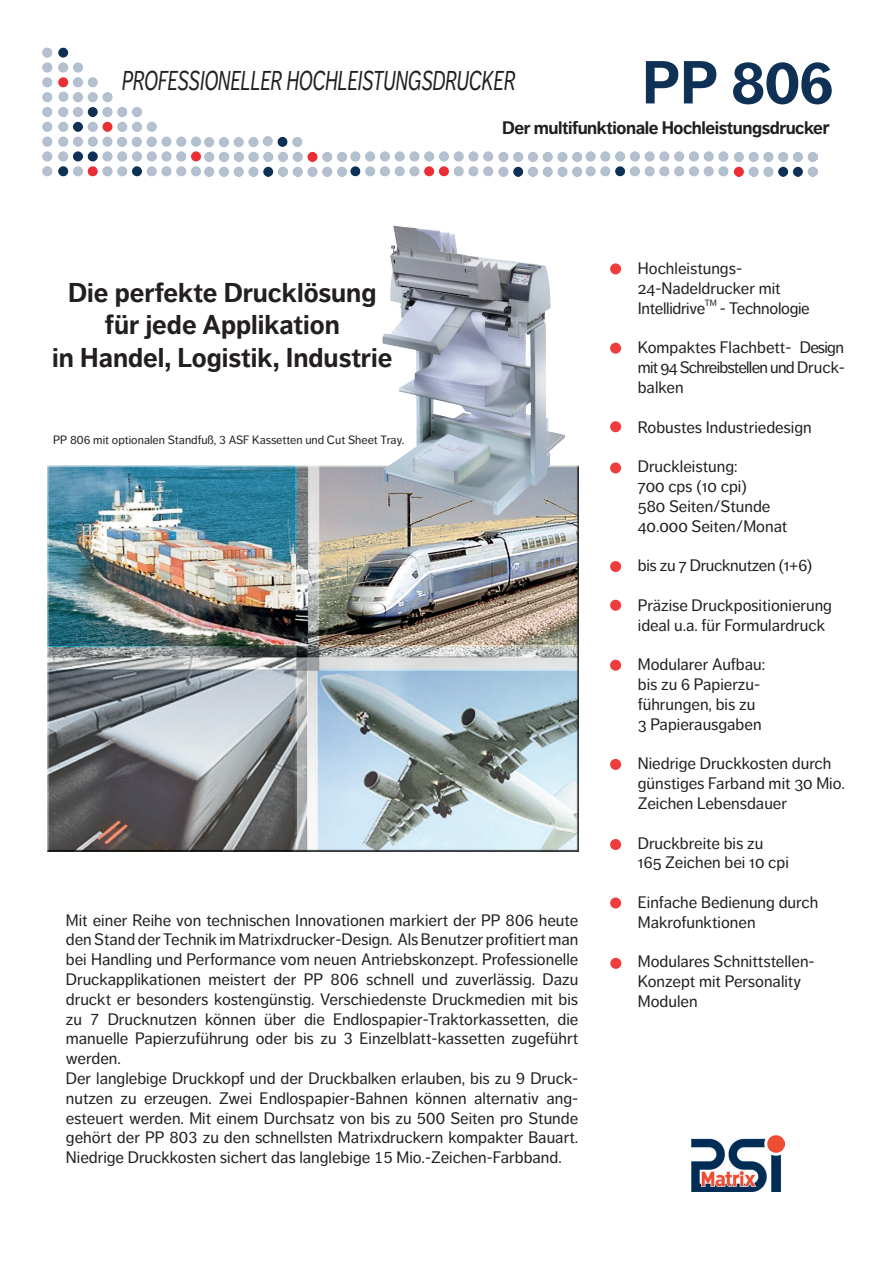
<style>
.page{position:relative;width:893px;height:1263px;background:#fff}
.page>*{position:absolute;margin:0;border:0;box-sizing:border-box;transform-origin:0 0}
.t1{font:700 60px "Dagny Pro";color:#0e3155}
.t2{font:700 27px/32.4px "Dagny Pro";color:#231f20;text-align:center}
.t3{font:italic 27px "Dagny Pro";color:#231f20;scale:.71 1}
.t4{font:700 18px "Dagny Pro";letter-spacing:-.025em;color:#231f20}
.t5{font:16.5px/19.8px "Dagny Pro";color:#231f20}
.t6{font:16.5px "Dagny Pro";letter-spacing:-.02em;color:#231f20}
.t7{font:12px "Dagny Pro";color:#231f20}
.t8{font:9px "Dagny Pro";color:#231f20}
.s1{font-family:"Arial"}
</style>
<div class="page">
<img style="left:48px;top:466px;width:530px;height:386px">
<div style="left:610px;top:660px;width:11px;height:11px;background:#ee3d3c;border-radius:50%"></div>
<div style="left:610px;top:600px;width:11px;height:11px;background:#ee3d3c;border-radius:50%"></div>
<div style="left:610px;top:561px;width:11px;height:11px;background:#ee3d3c;border-radius:50%"></div>
<div style="left:610px;top:462px;width:11px;height:11px;background:#ee3d3c;border-radius:50%"></div>
<div style="left:610px;top:421px;width:11px;height:11px;background:#ee3d3c;border-radius:50%"></div>
<div style="left:610px;top:343px;width:11px;height:11px;background:#ee3d3c;border-radius:50%"></div>
<div style="left:610px;top:263px;width:11px;height:11px;background:#ee3d3c;border-radius:50%"></div>
<div style="left:610px;top:759px;width:11px;height:11px;background:#ee3d3c;border-radius:50%"></div>
<img style="left:359px;top:225px;width:220px;height:295px">
<div style="left:610px;top:839px;width:11px;height:11px;background:#ee3d3c;border-radius:50%"></div>
<img style="left:43px;top:47px;width:775px;height:130px">
<div style="left:636px;top:51px;width:205px;height:62px;background:#fff"></div>
<img style="left:691px;top:1136px;width:94px;height:55px">
<div style="left:610px;top:897px;width:11px;height:11px;background:#ee3d3c;border-radius:50%"></div>
<div style="left:610px;top:958px;width:11px;height:11px;background:#ee3d3c;border-radius:50%"></div>
<h2 class="t3" style="left:122px;top:65px;width:556px">PROFESSIONELLER HOCHLEISTUNGSDRUCKER</h2>
<h1 class="t1" style="left:642px;top:47px;width:193px">PP 806</h1>
<p class="t4" style="left:502px;top:117px;width:329px">Der multifunktionale Hochleistungsdrucke<span class="s1">r</span></p>
<h2 class="t2" style="left:52px;top:277px;width:342px">Die perfekte Drucklösung für jede Applikation<br>in Handel, Logistik, Industrie</h2>
<p class="t7" style="left:53px;top:433px;width:353px">PP 806 mit optionalen Standfuß, 3 ASF Kassetten und Cut Sheet Tray.</p>
<p class="t5" style="left:66px;top:910px;width:514px">Mit einer Reihe von technischen Innovationen markiert der PP 806 heute den Stand der Technik im Matrixdrucker-Design. Als Benutzer profitiert man bei Handling und Performance vom neuen Antriebskonzept. Professionelle Druckapplikationen meistert der PP 806 schnell und zuverlässig. Dazu druckt er besonders kostengünstig. Verschiedenste Druckmedien mit bis zu 7 Drucknutzen können über die Endlospapier-Traktorkassetten, die manuelle Papierzuführung oder bis zu 3 Einzelblatt-kassetten zugeführt werden.<br>Der langlebige Druckkopf und der Druckbalken erlauben, bis zu 9 Druck&shy;nutzen zu erzeugen. Zwei Endlospapier-Bahnen können alternativ ang&shy;esteuert werden. Mit einem Durchsatz von bis zu 500 Seiten pro Stunde gehört der PP 803 zu den schnellsten Matrixdruckern kompakter Bauart.<br>Niedrige Druckkosten sichert das langlebige 15 Mio.-Zeichen-Farbband.</p>
<p class="t5" style="left:638px;top:259px;width:144px">Hochleistungs-<br>24-Nadeldrucker mit<br>Intellidrive</p>
<p class="t8" style="left:705px;top:298px;width:13px">TM</p>
<p class="t6" style="left:720px;top:299px;width:91px">- Technologie</p>
<p class="t5" style="left:638px;top:338px;width:209px;text-align:justify">Kompaktes Flachbett- Design mit 94 Schreibstellen und Druck&shy;balken</p>
<p class="t5" style="left:638px;top:417px;width:175px">Robustes Industriedesign</p>
<p class="t5" style="left:638px;top:457px;width:151px">Druckleistung:<br>700 cps (10 cpi)<br>580 Seiten/Stunde<br>40.000 Seiten/Monat</p>
<p class="t6" style="left:638px;top:556px;width:176px">bis zu 7 Drucknutzen (1+6)</p>
<p class="t5" style="left:638px;top:595px;width:196px">Präzise Druckpositionierung ideal u.a. für Formulardruck</p>
<p class="t5" style="left:638px;top:655px;width:129px">Modularer Aufbau: bis zu 6 Papierzu&shy;führungen, bis zu<br>3 Papierausgaben</p>
<p class="t5" style="left:638px;top:754px;width:208px">Niedrige Druckkosten durch günstiges Farband mit 30 Mio.<br>Zeichen Lebensdauer</p>
<p class="t5" style="left:638px;top:833px;width:152px">Druckbreite bis zu<br>165 Zeichen bei 10 cpi</p>
<p class="t5" style="left:638px;top:892px;width:182px">Einfache Bedienung durch<br>Makrofunktionen</p>
<p class="t5" style="left:638px;top:952px;width:178px">Modulares Schnittstellen-<br>Konzept mit Personality<br>Modulen</p>
</div>
